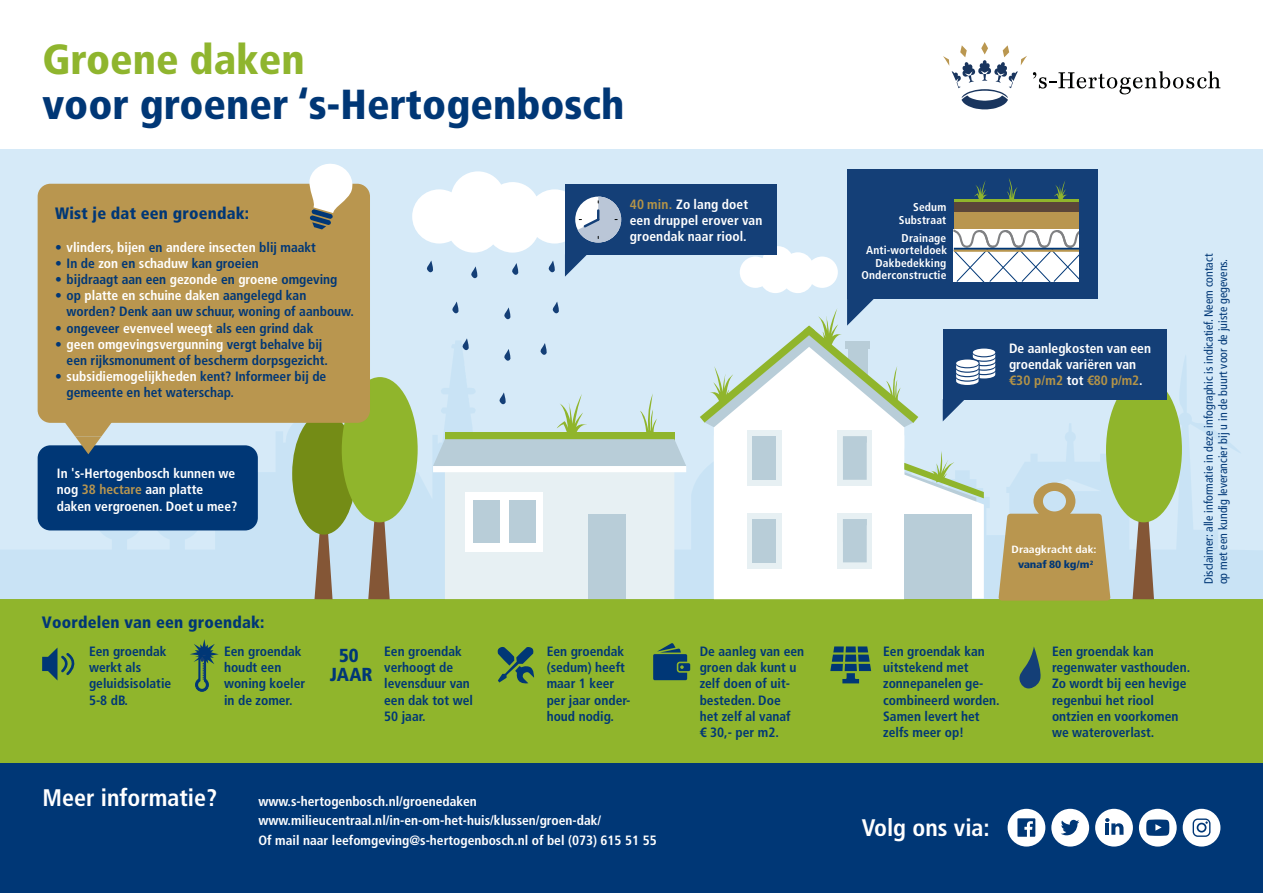
<style>
.page{position:relative;width:1263px;height:893px;background:#fff}
.page>*{position:absolute;margin:0;border:0;box-sizing:border-box;transform-origin:0 0}
.t1{font:900 condensed 42px "Frutiger LT Std";color:#003776}
.t2{font:900 condensed 42px "Frutiger LT Std";color:#8fb52e}
.t3{font:700 condensed 24px "Frutiger LT Std";color:#fff}
.t4{font:900 condensed 18.9px/18.9px "Frutiger LT Std";letter-spacing:-.005em;color:#003776;text-align:center}
.t5{font:900 condensed 16.5px "Frutiger LT Std";letter-spacing:.01em;color:#003776}
.t6{font:700 condensed 13.5px/16.2px "Frutiger LT Std";color:#003776}
.t7{font:700 condensed 13.5px/16.2px "Frutiger LT Std";color:#fff}
.t8{font:condensed 12px/14.4px "Frutiger LT Std";color:#003776}
.t9{font:700 condensed 11.4px/12.5px "Frutiger LT Std";letter-spacing:.01em;color:#fff;text-align:right}
.t10{font:700 condensed 10.5px "Frutiger LT Std";color:#fff;scale:1.12 1}
.t11{font:900 condensed 10.5px "Frutiger LT Std";letter-spacing:-.02em;color:#003776;scale:1.12 1}
.s1{color:#003776}
.s2{color:#fff}
.s3{color:#b9964f}
.s4{color:#b59447}
</style>
<div class="page">
<div style="left:0;top:149px;width:1263px;height:584px;background:#d6eaf8"></div>
<div style="left:0;top:599px;width:1263px;height:166px;background:#90b52c"></div>
<svg style="left:0;top:340px;width:1263px;height:259px"></svg>
<svg style="left:314px;top:532px;width:18px;height:67px"></svg>
<div style="left:292px;top:412px;width:64px;height:123px;background:#748c16;border-radius:50%"></div>
<svg style="left:368px;top:519px;width:22px;height:80px"></svg>
<div style="left:342px;top:377px;width:76px;height:145px;background:#90b52c;border-radius:50%"></div>
<svg style="left:1132px;top:519px;width:22px;height:80px"></svg>
<div style="left:1106px;top:377px;width:76px;height:145px;background:#90b52c;border-radius:50%"></div>
<svg style="left:653px;top:643px;width:37px;height:37px"></svg>
<div style="left:38px;top:184px;width:332px;height:239px;background:#b9964f;border-radius:13px"></div>
<div style="left:38px;top:445px;width:220px;height:85px;background:#003776;border-radius:13px"></div>
<svg style="left:62px;top:422px;width:53px;height:32px"></svg>
<svg style="left:308px;top:163px;width:47px;height:66px"></svg>
<svg style="left:190px;top:639px;width:29px;height:53px"></svg>
<svg style="left:497px;top:647px;width:37px;height:37px"></svg>
<svg style="left:42px;top:647px;width:33px;height:33px"></svg>
<svg style="left:998px;top:483px;width:112px;height:118px"></svg>
<svg style="left:452px;top:302px;width:6px;height:12px"></svg>
<svg style="left:504px;top:307px;width:6px;height:13px"></svg>
<svg style="left:552px;top:302px;width:7px;height:12px"></svg>
<svg style="left:503px;top:349px;width:7px;height:14px"></svg>
<svg style="left:539px;top:343px;width:8px;height:14px"></svg>
<svg style="left:462px;top:338px;width:7px;height:15px"></svg>
<svg style="left:1019px;top:647px;width:22px;height:42px"></svg>
<svg style="left:830px;top:646px;width:41px;height:37px"></svg>
<div style="left:714px;top:427px;width:190px;height:172px;background:#fff"></div>
<div style="left:837px;top:513px;width:35px;height:55px;background:#e7f0f3"></div>
<div style="left:843px;top:519px;width:24px;height:43px;background:#b8cdd8"></div>
<svg style="left:866px;top:526px;width:1px;height:16px"></svg>
<div style="left:747px;top:513px;width:34px;height:55px;background:#e7f0f3"></div>
<div style="left:752px;top:519px;width:24px;height:43px;background:#b8cdd8"></div>
<div style="left:837px;top:430px;width:35px;height:56px;background:#e7f0f3"></div>
<div style="left:843px;top:436px;width:24px;height:44px;background:#b8cdd8"></div>
<svg style="left:866px;top:436px;width:1px;height:23px"></svg>
<div style="left:747px;top:430px;width:34px;height:56px;background:#e7f0f3"></div>
<div style="left:752px;top:436px;width:24px;height:44px;background:#b8cdd8"></div>
<svg style="left:890px;top:451px;width:94px;height:147px"></svg>
<div style="left:904px;top:515px;width:68px;height:84px;background:#b8cdd8"></div>
<div style="left:565px;top:184px;width:212px;height:71px;background:#143f77"></div>
<svg style="left:412px;top:171px;width:209px;height:108px"></svg>
<svg style="left:433px;top:392px;width:253px;height:207px"></svg>
<div style="left:588px;top:515px;width:38px;height:84px;background:#b8cdd8"></div>
<div style="left:466px;top:493px;width:77px;height:59px;background:#fff"></div>
<div style="left:473px;top:500px;width:63px;height:43px;background:#b8cdd8"></div>
<div style="left:500px;top:494px;width:9px;height:55px;background:#fff"></div>
<div style="left:847px;top:169px;width:250px;height:129px;background:#143f77"></div>
<svg style="left:700px;top:246px;width:218px;height:181px"></svg>
<svg style="left:1007px;top:178px;width:10px;height:21px"></svg>
<svg style="left:974px;top:181px;width:13px;height:18px"></svg>
<svg style="left:1054px;top:181px;width:13px;height:18px"></svg>
<svg style="left:954px;top:201px;width:125px;height:12px"></svg>
<hr style="left:954px;top:199px;width:125px;height:2px;background:#90b52c">
<div style="left:954px;top:213px;width:125px;height:16px;background:#b9964f"></div>
<svg style="left:954px;top:229px;width:125px;height:52px;background:#dee3e8"></svg>
<hr style="left:954px;top:250px;width:125px;height:2px;background:#b9964f">
<div style="left:943px;top:329px;width:223px;height:70px;background:#143f77"></div>
<svg style="left:943px;top:399px;width:22px;height:22px"></svg>
<div style="left:973px;top:349px;width:22px;height:7px;background:#fff;border-radius:50%"></div>
<svg style="left:956px;top:354px;width:39px;height:31px"></svg>
<svg style="left:1033px;top:71px;width:187px;height:23px"></svg>
<svg style="left:943px;top:42px;width:84px;height:67px"></svg>
<div style="left:0;top:764px;width:1263px;height:129px;background:#003776"></div>
<div style="left:1183px;top:809px;width:37px;height:37px;background:#fff;border-radius:50%"></div>
<div style="left:1051px;top:809px;width:38px;height:37px;background:#fff;border-radius:50%"></div>
<svg style="left:1061px;top:820px;width:18px;height:15px"></svg>
<div style="left:1095px;top:809px;width:38px;height:37px;background:#fff;border-radius:50%"></div>
<svg style="left:1105px;top:818px;width:18px;height:17px"></svg>
<div style="left:1139px;top:809px;width:38px;height:37px;background:#fff;border-radius:50%"></div>
<svg style="left:1146px;top:819px;width:23px;height:17px"></svg>
<div style="left:1007px;top:809px;width:38px;height:37px;background:#fff;border-radius:50%"></div>
<svg style="left:1017px;top:818px;width:18px;height:19px"></svg>
<svg style="left:1192px;top:818px;width:18px;height:19px"></svg>
<h1 class="t2" style="left:43px;top:34px;width:264px">Groene daken</h1>
<h1 class="t1" style="left:43px;top:79px;width:583px">voor groener ‘s-Hertogenbosch</h1>
<p class="t5" style="left:55px;top:203px;width:195px">Wist je dat een groendak:</p>
<p class="t7" style="left:55px;top:239px;width:262px"><span class="s1">•</span> vlinders, bijen <span class="s1">en</span> andere insecten <span class="s1">blij maakt</span></p>
<p class="t6" style="left:55px;top:255px;width:205px">• In de <span class="s2">zon</span> en <span class="s2">schaduw</span> kan groeien</p>
<p class="t6" style="left:55px;top:271px;width:284px">• bijdraagt aan een <span class="s2">gezonde</span> en <span class="s2">groene</span> omgeving</p>
<p class="t6" style="left:67px;top:287px;width:289px;text-indent:-11px">• op <span class="s2">platte en schuine daken</span> aangelegd kan worden? Denk aan uw schuur, woning of aanbouw.</p>
<p class="t6" style="left:55px;top:320px;width:260px">• ongeveer <span class="s2">evenveel weegt</span> als een grind dak</p>
<p class="t6" style="left:67px;top:336px;width:263px;text-indent:-11px">• <span class="s2">geen omgevingsvergunning</span> vergt behalve bij een rijksmonument of bescherm dorpsgezicht.</p>
<p class="t6" style="left:67px;top:368px;width:261px;text-indent:-11px">• <span class="s2">subsidiemogelijkheden</span> kent? Informeer bij de gemeente en het waterschap.</p>
<p class="t7" style="left:57px;top:465px;width:182px">In 's-Hertogenbosch kunnen we nog <span class="s3">38 hectare</span> aan platte daken vergroenen. Doet u mee?</p>
<p class="t5" style="left:42px;top:612px;width:224px">Voordelen van een groendak:</p>
<p class="t7" style="left:630px;top:196px;width:134px"><span class="s4">40 min.</span> Zo lang doet een druppel erover van groendak naar riool.</p>
<p class="t9" style="left:899px;top:200px;width:49px">Sedum<br>Substraat</p>
<p class="t9" style="left:861px;top:232px;width:87px">Drainage<br>Anti-worteldoek<br>Dakbedekking<br>Onderconstructie</p>
<p class="t7" style="left:1009px;top:340px;width:143px">De aanlegkosten van een groendak variëren van <span class="s4">€30 p/m2</span> tot <span class="s4">€80 p/m2</span>.</p>
<p class="t10" style="left:1011px;top:543px;width:77px">Draagkracht dak:</p>
<p class="t11" style="left:1018px;top:558px;width:69px">vanaf 80 kg/m<sup>2</sup></p>
<p class="t6" style="left:89px;top:643px;width:84px">Een groendak werkt als geluidsisolatie<br>5-8 dB.</p>
<p class="t6" style="left:547px;top:643px;width:85px">Een groendak (sedum) heeft maar 1 keer per jaar onder&shy;houd nodig.</p>
<p class="t6" style="left:700px;top:643px;width:106px">De aanleg van een groen dak kunt u zelf doen of uit&shy;besteden. Doe<br>het zelf al vanaf<br>€ 30,- per m2.</p>
<p class="t6" style="left:883px;top:643px;width:118px">Een groendak kan uitstekend met zonnepanelen ge&shy;combineerd worden.<br>Samen levert het zelfs meer op!</p>
<p class="t6" style="left:1052px;top:643px;width:140px">Een groendak kan regenwater vasthouden.<br>Zo wordt bij een hevige regenbui het riool ontzien en voorkomen we wateroverlast.</p>
<p class="t6" style="left:224px;top:643px;width:83px">Een groendak houdt een woning koeler in de zomer.</p>
<p class="t6" style="left:384px;top:643px;width:90px">Een groendak verhoogt de levensduur van een dak tot wel<br>50 jaar.</p>
<h3 class="t4" style="left:330px;top:646px;width:44px">50<br>JAAR</h3>
<p class="t8" style="left:1201px;top:584px;width:332px;rotate:-90deg">Disclaimer: alle informatie in deze infographic is indicatief. Neem contact op met een kundig leverancier bij u in de buurt voor de juiste gegevens.</p>
<h2 class="t3" style="left:43px;top:783px;width:176px">Meer informatie?</h2>
<p class="t7" style="left:259px;top:791px;width:400px;line-height:19.8px">www.s-hertogenbosch.nl/groenedaken www.milieucentraal.nl/in-en-om-het-huis/klussen/groen-dak/<br>Of mail naar leefomgeving@s-hertogenbosch.nl of bel (073) 615 51 55</p>
<h2 class="t3" style="left:862px;top:813px;width:130px">Volg ons via:</h2>
</div>
